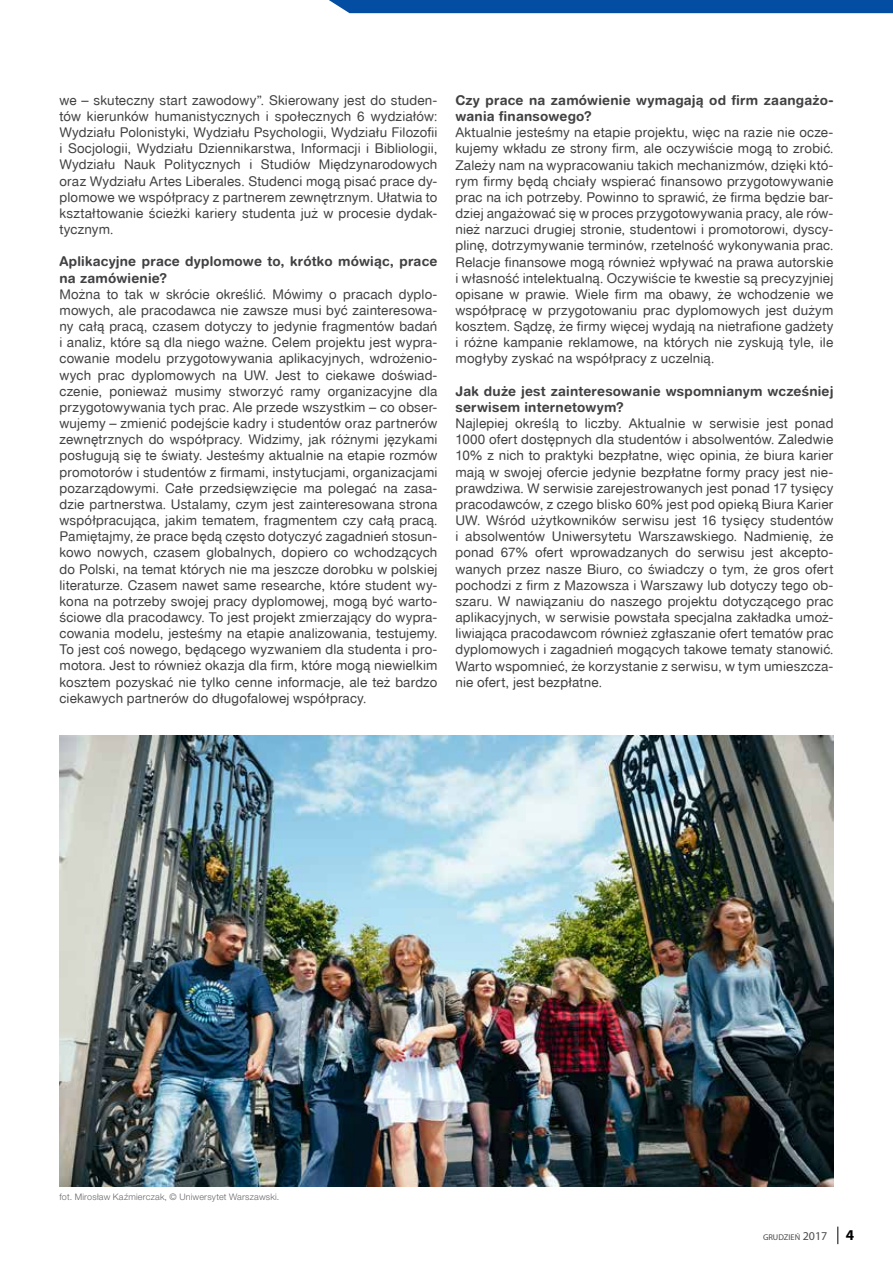
<style>
.page{position:relative;width:893px;height:1263px;background:#fff}
.page>*{position:absolute;margin:0;border:0;box-sizing:border-box;transform-origin:0 0}
.t1{font:13.5px/16.2px "Switzer Rnd TTEFN";letter-spacing:.01em;color:#414042;text-align:justify}
.t2{font:700 13.5px/16.2px "Switzer Rnd TTEFN";letter-spacing:.015em;color:#414042}
.t3{font:300 9px "Helvetica Neue LT Pro";letter-spacing:.025em;color:#666}
.t4{font:8.4px "Myriad Pro";color:#4d4d4f}
.s1{font-size:12px}
.s2{font-weight:700;font-size:15px;color:#000}
</style>
<div class="page">
<div style="left:329px;top:0;width:564px;height:13px;background:#034ea2"></div>
<img style="left:60px;top:735px;width:773px;height:451px">
<svg style="left:837px;top:1226px;width:1px;height:18px"></svg>
<p class="t1" style="left:60px;top:92px;width:379px">we – skuteczny start zawodowy”. Skierowany jest do studen&shy;tów kierunków humanistycznych i społecznych 6 wydziałów:<br>Wydziału Polonistyki, Wydziału Psychologii, Wydziału Filozofii i Socjologii, Wydziału Dziennikarstwa, Informacji i Bibliologii, Wydziału Nauk Politycznych i Studiów Międzynarodowych oraz Wydziału Artes Liberales. Studenci mogą pisać prace dy&shy;plomowe we współpracy z partnerem zewnętrznym. Ułatwia to kształtowanie ścieżki kariery studenta już w procesie dydak&shy;tycznym.</p>
<p class="t2" style="left:60px;top:253px;width:379px">Aplikacyjne prace dyplomowe to, krótko mówiąc, prace na zamówienie?</p>
<p class="t1" style="left:60px;top:286px;width:379px">Można to tak w skrócie określić. Mówimy o pracach dyplo&shy;mowych, ale pracodawca nie zawsze musi być zainteresowa&shy;ny całą pracą, czasem dotyczy to jedynie fragmentów badań i analiz, które są dla niego ważne. Celem projektu jest wypra&shy;cowanie modelu przygotowywania aplikacyjnych, wdrożenio&shy;wych prac dyplomowych na UW. Jest to ciekawe doświad&shy;czenie, ponieważ musimy stworzyć ramy organizacyjne dla przygotowywania tych prac. Ale przede wszystkim – co obser&shy;wujemy – zmienić podejście kadry i studentów oraz partnerów zewnętrznych do współpracy. Widzimy, jak różnymi językami posługują się te światy. Jesteśmy aktualnie na etapie rozmów promotorów i studentów z firmami, instytucjami, organizacjami pozarządowymi. Całe przedsięwzięcie ma polegać na zasa&shy;dzie partnerstwa. Ustalamy, czym jest zainteresowana strona współpracująca, jakim tematem, fragmentem czy całą pracą.<br>Pamiętajmy, że prace będą często dotyczyć zagadnień stosun&shy;kowo nowych, czasem globalnych, dopiero co wchodzących do Polski, na temat których nie ma jeszcze dorobku w polskiej literaturze. Czasem nawet same researche, które student wy&shy;kona na potrzeby swojej pracy dyplomowej, mogą być warto&shy;ściowe dla pracodawcy. To jest projekt zmierzający do wypra&shy;cowania modelu, jesteśmy na etapie analizowania, testujemy.<br>To jest coś nowego, będącego wyzwaniem dla studenta i pro&shy;motora. Jest to również okazja dla firm, które mogą niewielkim kosztem pozyskać nie tylko cenne informacje, ale też bardzo ciekawych partnerów do długofalowej współpracy.</p>
<p class="t2" style="left:455px;top:92px;width:379px">Czy prace na zamówienie wymagają od firm zaangażo&shy;wania finansowego?</p>
<p class="t1" style="left:455px;top:124px;width:379px">Aktualnie jesteśmy na etapie projektu, więc na razie nie ocze&shy;kujemy wkładu ze strony firm, ale oczywiście mogą to zrobić.<br>Zależy nam na wypracowaniu takich mechanizmów, dzięki któ&shy;rym firmy będą chciały wspierać finansowo przygotowywanie prac na ich potrzeby. Powinno to sprawić, że firma będzie bar&shy;dziej angażować się w proces przygotowywania pracy, ale rów&shy;nież narzuci drugiej stronie, studentowi i promotorowi, dyscy&shy;plinę, dotrzymywanie terminów, rzetelność wykonywania prac.<br>Relacje finansowe mogą również wpływać na prawa autorskie i własność intelektualną. Oczywiście te kwestie są precyzyjniej opisane w prawie. Wiele firm ma obawy, że wchodzenie we współpracę w przygotowaniu prac dyplomowych jest dużym kosztem. Sądzę, że firmy więcej wydają na nietrafione gadżety i różne kampanie reklamowe, na których nie zyskują tyle, ile mogłyby zyskać na współpracy z uczelnią.</p>
<p class="t2" style="left:455px;top:383px;width:379px">Jak duże jest zainteresowanie wspomnianym wcześniej serwisem internetowym?</p>
<p class="t1" style="left:455px;top:415px;width:379px">Najlepiej określą to liczby. Aktualnie w serwisie jest ponad 1000 ofert dostępnych dla studentów i absolwentów. Zaledwie 10% z nich to praktyki bezpłatne, więc opinia, że biura karier mają w swojej ofercie jedynie bezpłatne formy pracy jest nie&shy;prawdziwa. W serwisie zarejestrowanych jest ponad 17 tysięcy pracodawców, z czego blisko 60% jest pod opieką Biura Karier UW. Wśród użytkowników serwisu jest 16 tysięcy studentów i absolwentów Uniwersytetu Warszawskiego. Nadmienię, że ponad 67% ofert wprowadzanych do serwisu jest akcepto&shy;wanych przez nasze Biuro, co świadczy o tym, że gros ofert pochodzi z firm z Mazowsza i Warszawy lub dotyczy tego ob&shy;szaru. W nawiązaniu do naszego projektu dotyczącego prac aplikacyjnych, w serwisie powstała specjalna zakładka umoż&shy;liwiająca pracodawcom również zgłaszanie ofert tematów prac dyplomowych i zagadnień mogących takowe tematy stanowić.<br>Warto wspomnieć, że korzystanie z serwisu, w tym umieszcza&shy;nie ofert, jest bezpłatne.</p>
<p class="t3" style="left:60px;top:1191px;width:221px">fot. Mirosław Kaźmierczak, © Uniwersytet Warszawski.</p>
<p class="t4" style="left:763px;top:1232px;width:93px">GRUDZIEŃ <span class="s1">2017</span> <span class="s2">4</span></p>
</div>
